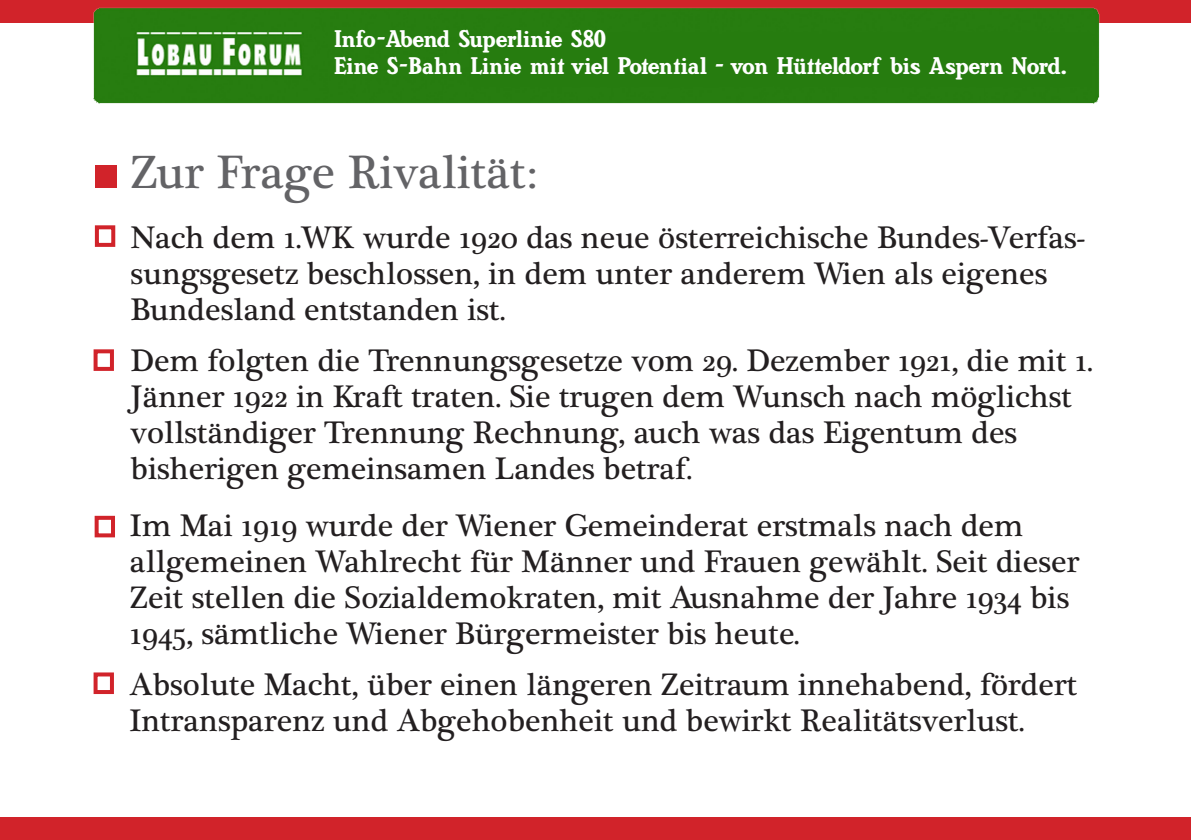
<style>
.page{position:relative;width:1191px;height:840px;background:#fff}
.page>*{position:absolute;margin:0;border:0;box-sizing:border-box;transform-origin:0 0}
.t1{font:48px "Plantagenet Cherokee";color:#636366}
.t2{font:32px/36px "Plantagenet Cherokee";color:#231f20}
.t3{font:24px/26px "Wiener Norm";letter-spacing:-.02em;color:#fff}
</style>
<div class="page">
<div style="left:0;top:0;width:1191px;height:23px;background:#d1232a"></div>
<div style="left:0;top:816px;width:1191px;height:23px;background:#d1232a"></div>
<img style="left:93px;top:7px;width:1007px;height:97px">
<div style="left:95px;top:165px;width:21px;height:22px;background:#d1232a"></div>
<div style="left:95px;top:225px;width:20px;height:22px;border:4px solid #d1232a"></div>
<div style="left:95px;top:515px;width:20px;height:22px;border:4px solid #d1232a"></div>
<div style="left:94px;top:672px;width:20px;height:21px;border:4px solid #d1232a"></div>
<div style="left:94px;top:349px;width:20px;height:21px;border:4px solid #d1232a"></div>
<p class="t3" style="left:334px;top:26px;width:734px">Info-Abend Superlinie S80<br>Eine S-Bahn Linie mit viel Potential - von Hütteldorf bis Aspern Nord.</p>
<h1 class="t1" style="left:131px;top:144px;width:408px">Zur Frage Rivalität:</h1>
<p class="t2" style="left:131px;top:220px;width:956px">Nach dem 1.WK wurde 1920 das neue österreichische Bundes-Verfas&shy;sungsgesetz beschlossen, in dem unter anderem Wien als eigenes<br>Bundesland entstanden ist.</p>
<p class="t2" style="left:131px;top:343px;width:963px">Dem folgten die Trennungsgesetze vom 29. Dezember 1921, die mit 1.<br>Jänner 1922 in Kraft traten. Sie trugen dem Wunsch nach möglichst vollständiger Trennung Rechnung, auch was das Eigentum des bisherigen gemeinsamen Landes betraf.</p>
<p class="t2" style="left:130px;top:508px;width:951px">Im Mai 1919 wurde der Wiener Gemeinderat erstmals nach dem allgemeinen Wahlrecht für Männer und Frauen gewählt. Seit dieser Zeit stellen die Sozialdemokraten, mit Ausnahme der Jahre 1934 bis 1945, sämtliche Wiener Bürgermeister bis heute.</p>
<p class="t2" style="left:129px;top:666px;width:949px">Absolute Macht, über einen längeren Zeitraum innehabend, fördert<br>Intransparenz und Abgehobenheit und bewirkt Realitätsverlust.</p>
</div>
